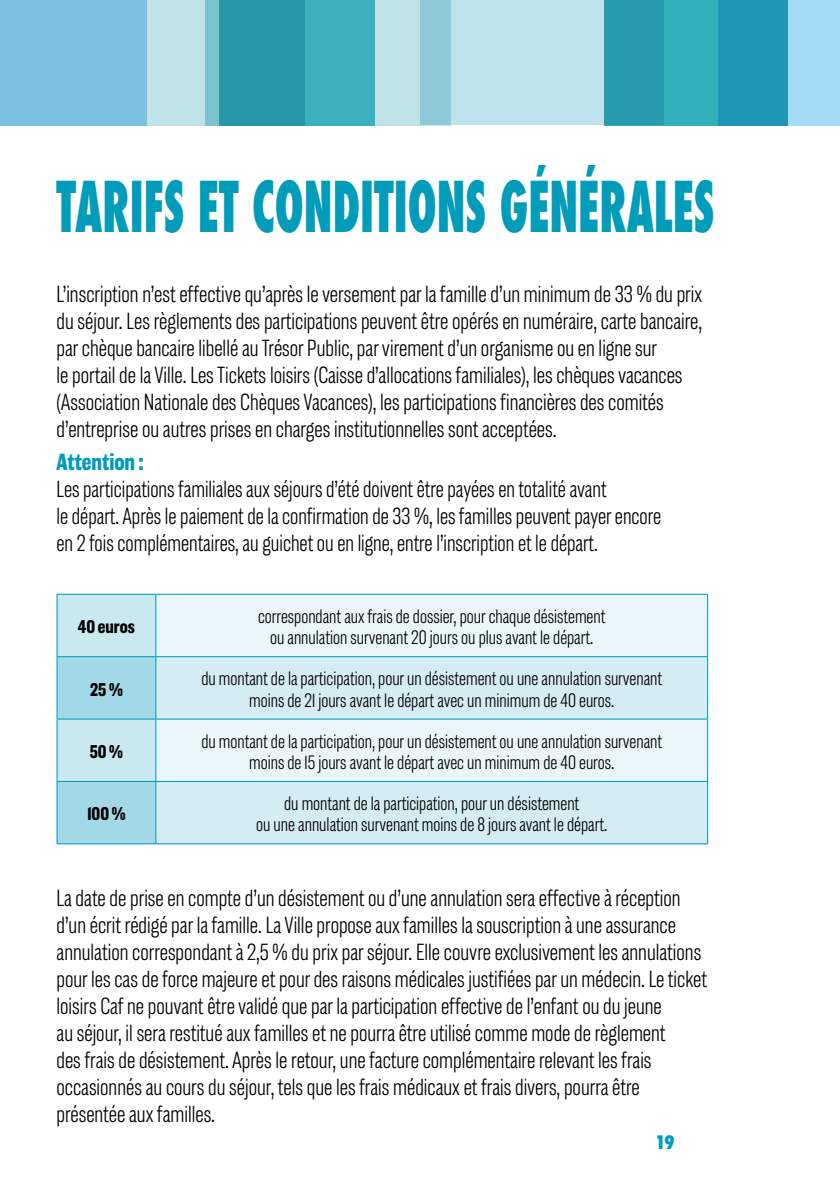
<style>
.page{position:relative;width:840px;height:1191px;background:#fff}
.page>*{position:absolute;margin:0;border:0;box-sizing:border-box;transform-origin:0 0}
.t1{font:800 condensed 68px "Futura";color:#009cb9;scale:.66 1}
.t2{font:300 24px/27px "Americane Cond";color:#000}
.t3{font:700 24px "Americane Cond";color:#009cb9}
.t4{font:300 20px/21.2px "Americane Cond";color:#000;text-align:center}
.t5{font:700 19px "Americane Cond";color:#000}
.t6{font:800 condensed 18px "Futura";color:#009cb9}
</style>
<div class="page">
<div style="left:604px;top:0;width:182px;height:125px;background:#33afbc"></div>
<div style="left:0;top:0;width:450px;height:125px;background:#bee2e8"></div>
<svg style="left:420px;top:0;width:243px;height:125px;background:#92ceda"></svg>
<div style="left:219px;top:0;width:155px;height:125px;background:#3bb1be"></div>
<svg style="left:205px;top:0;width:99px;height:125px;background:#329ead"></svg>
<div style="left:0;top:0;width:147px;height:125px;background:#7ac2e0"></div>
<svg style="left:718px;top:0;width:121px;height:125px;background:#57b2d0"></svg>
<div style="left:156px;top:595px;width:550px;height:61px;background:#eaf6fa"></div>
<svg style="left:58px;top:595px;width:97px;height:248px;background:#b5dfea"></svg>
<svg style="left:156px;top:657px;width:550px;height:186px;background:#d7edf3"></svg>
<hr style="left:56px;top:594px;width:100px;height:1px;background:#009cb9">
<hr style="left:56px;top:595px;width:2px;height:61px;background:#009cb9">
<hr style="left:156px;top:594px;width:551px;height:1px;background:#009cb9">
<hr style="left:155px;top:595px;width:1px;height:61px;background:#009cb9">
<hr style="left:706px;top:595px;width:1px;height:61px;background:#009cb9">
<hr style="left:56px;top:656px;width:100px;height:1px;background:#009cb9">
<hr style="left:56px;top:657px;width:2px;height:61px;background:#009cb9">
<hr style="left:156px;top:656px;width:551px;height:1px;background:#009cb9">
<hr style="left:155px;top:657px;width:1px;height:61px;background:#009cb9">
<hr style="left:706px;top:657px;width:1px;height:61px;background:#009cb9">
<hr style="left:56px;top:718px;width:100px;height:1px;background:#009cb9">
<hr style="left:56px;top:719px;width:2px;height:62px;background:#009cb9">
<hr style="left:156px;top:718px;width:551px;height:1px;background:#009cb9">
<hr style="left:155px;top:719px;width:1px;height:62px;background:#009cb9">
<hr style="left:706px;top:719px;width:1px;height:62px;background:#009cb9">
<hr style="left:56px;top:781px;width:100px;height:1px;background:#009cb9">
<hr style="left:56px;top:782px;width:2px;height:61px;background:#009cb9">
<hr style="left:156px;top:781px;width:551px;height:1px;background:#009cb9">
<hr style="left:155px;top:782px;width:1px;height:61px;background:#009cb9">
<hr style="left:706px;top:782px;width:1px;height:61px;background:#009cb9">
<hr style="left:56px;top:843px;width:100px;height:1px;background:#009cb9">
<hr style="left:156px;top:843px;width:551px;height:1px;background:#009cb9">
<h1 class="t1" style="left:56px;top:160px;width:997px">TARIFS ET CONDITIONS GÉNÉRALES</h1>
<p class="t2" style="left:56px;top:280px;width:646px">L’inscription n’est effective qu’après le versement par la famille d’un minimum de 33 % du prix du séjour. Les règlements des participations peuvent être opérés en numéraire, carte bancaire, par chèque bancaire libellé au Trésor Public, par virement d’un organisme ou en ligne sur<br>le portail de la Ville. Les Tickets loisirs (Caisse d’allocations familiales), les chèques vacances (Association Nationale des Chèques Vacances), les participations financières des comités d’entreprise ou autres prises en charges institutionnelles sont acceptées.</p>
<p class="t3" style="left:56px;top:448px;width:89px">Attention :</p>
<p class="t2" style="left:56px;top:475px;width:606px">Les participations familiales aux séjours d’été doivent être payées en totalité avant<br>le départ. Après le paiement de la confirmation de 33 %, les familles peuvent payer encore en 2 fois complémentaires, au guichet ou en ligne, entre l’inscription et le départ.</p>
<p class="t5" style="left:78px;top:615px;width:58px">40 euros</p>
<p class="t4" style="left:258px;top:605px;width:348px">correspondant aux frais de dossier, pour chaque désistement ou annulation survenant 20 jours ou plus avant le départ.</p>
<p class="t5" style="left:90px;top:678px;width:34px">25 %</p>
<p class="t4" style="left:201px;top:668px;width:462px">du montant de la participation, pour un désistement ou une annulation survenant moins de 21 jours avant le départ avec un minimum de 40 euros.</p>
<p class="t5" style="left:90px;top:740px;width:35px">50 %</p>
<p class="t4" style="left:201px;top:730px;width:462px">du montant de la participation, pour un désistement ou une annulation survenant moins de 15 jours avant le départ avec un minimum de 40 euros.</p>
<p class="t5" style="left:87px;top:802px;width:40px">100 %</p>
<p class="t4" style="left:256px;top:792px;width:352px">du montant de la participation, pour un désistement<br>ou une annulation survenant moins de 8 jours avant le départ.</p>
<p class="t2" style="left:56px;top:884px;width:651px">La date de prise en compte d’un désistement ou d’une annulation sera effective à réception d’un écrit rédigé par la famille. La Ville propose aux familles la souscription à une assurance annulation correspondant à 2,5 % du prix par séjour. Elle couvre exclusivement les annulations pour les cas de force majeure et pour des raisons médicales justifiées par un médecin. Le ticket loisirs Caf ne pouvant être validé que par la participation effective de l’enfant ou du jeune<br>au séjour, il sera restitué aux familles et ne pourra être utilisé comme mode de règlement<br>des frais de désistement. Après le retour, une facture complémentaire relevant les frais occasionnés au cours du séjour, tels que les frais médicaux et frais divers, pourra être présentée aux familles.</p>
<p class="t6" style="left:654px;top:1130px;width:21px">19</p>
</div>
